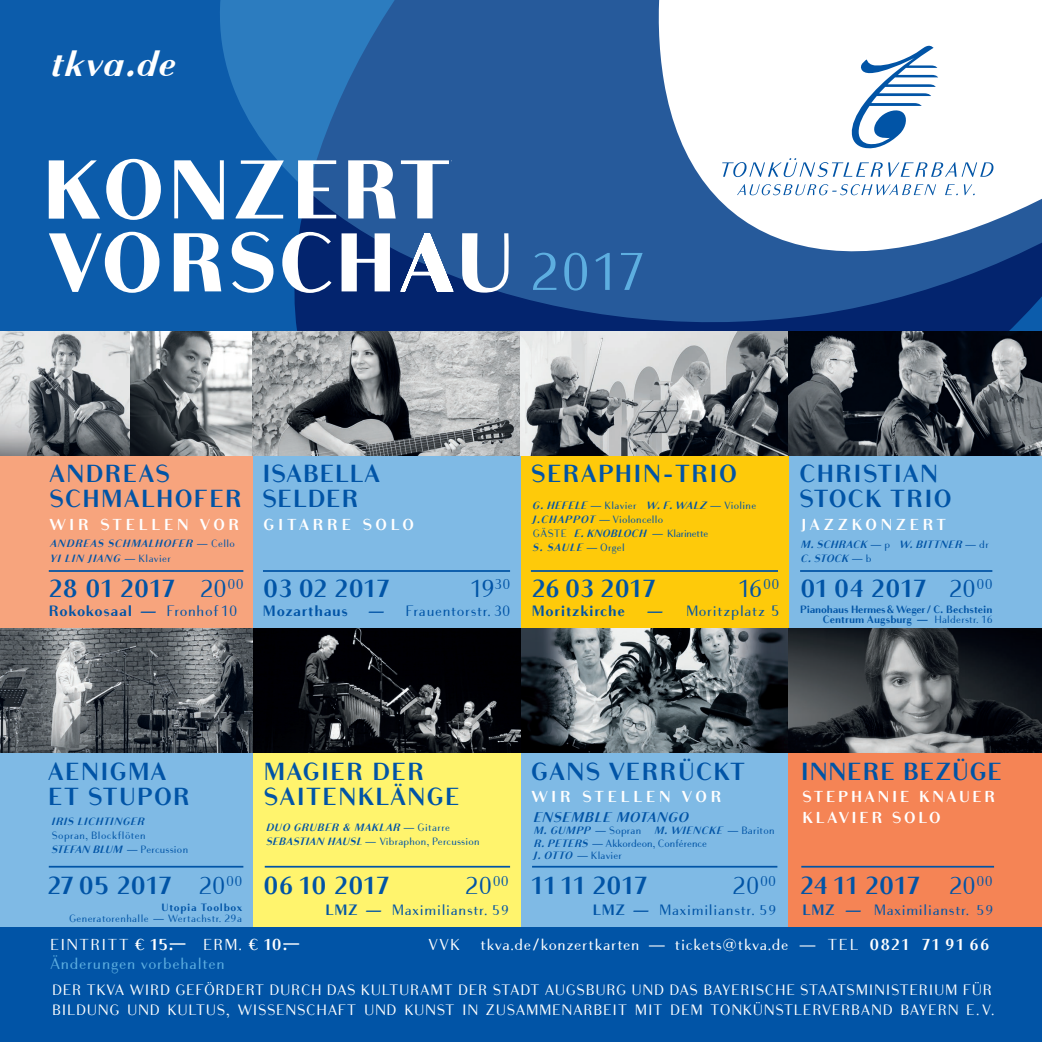
<style>
.page{position:relative;width:1042px;height:1042px;background:#0154a6}
.page>*{position:absolute;margin:0;border:0;box-sizing:border-box;transform-origin:0 0}
.t1{font:52.5px "Bodoni Sans Text";color:#5daee0}
.t2{font:italic 700 35.7px "Bodoni Sans Text";color:#fff}
.t3{font:700 24.5px/24.5px "Bodoni Sans Text";letter-spacing:.06em;color:#0154a6}
.t4{font:700 24.5px/24.5px "Bodoni Sans Text";letter-spacing:.04em;color:#0154a6}
.t5{font:24.5px "Bodoni Sans Text";color:#0154a6}
.t6{font:15.75px "Bodoni Sans Text";letter-spacing:.06em;color:#fff}
.t7{font:700 15.75px "Bodoni Sans Text";letter-spacing:.24em;color:#fff}
.t8{font:700 15.75px/21px "Bodoni Sans Text";letter-spacing:.18em;color:#fff}
.t9{font:15.75px "Bodoni Sans Text";letter-spacing:.1em;color:#fff}
.t10{font:15.75px "Bodoni Sans Text";letter-spacing:.06em;color:#5daee0}
.t11{font:14.88px/20.1px "Bodoni Sans Text";letter-spacing:.07em;color:#fff}
.t12{font:14.88px "Bodoni Sans Text";letter-spacing:.06em;color:#0154a6}
.t13{font:700 14.88px "Bodoni Sans Text";color:#0154a6}
.t14{font:italic 700 14px "Bodoni Sans Text";letter-spacing:.055em;color:#0154a6}
.t15{font:10.5px/14px "Bodoni Sans Text";letter-spacing:.035em;color:#0154a6}
.t16{font:700 10.5px/10.5px "Bodoni Sans Text";letter-spacing:.02em;color:#0154a6;text-align:right}
.t17{font:italic 700 10.5px/15.4px "Bodoni Sans Text";letter-spacing:.08em;color:#0154a6}
.t18{font:10.5px/14px "Bodoni Sans Text";letter-spacing:.055em;color:#0154a6}
.t19{font:italic 700 10.5px "Bodoni Sans Text";letter-spacing:.06em;color:#0154a6}
.t20{font:italic 700 10.5px/14px "Bodoni Sans Text";letter-spacing:.04em;color:#0154a6}
.s1{font-weight:400;font-style:normal}
.s2{font-weight:700;font-style:italic}
.s3{font-weight:400}
.s4{font-style:italic}
.s5{font-weight:700}
.s6{font-size:14px}
</style>
<div class="page">
<div style="left:0;top:0;width:194px;height:331px;background:#0c5cab"></div>
<svg style="left:194px;top:0;width:848px;height:331px;background:#1e579b"></svg>
<svg style="left:657px;top:0;width:385px;height:307px;background:#b4c5db"></svg>
<svg style="left:846px;top:45px;width:92px;height:105px"></svg>
<svg style="left:722px;top:158px;width:160px;height:19px;background:#d5e2f0"></svg>
<svg style="left:888px;top:162px;width:105px;height:15px;background:#c6d9eb"></svg>
<svg style="left:737px;top:184px;width:199px;height:11px;background:#ccdded"></svg>
<svg style="left:945px;top:184px;width:13px;height:11px"></svg>
<svg style="left:964px;top:184px;width:11px;height:11px"></svg>
<div style="left:0;top:629px;width:253px;height:297px;background:#7fbae5"></div>
<div style="left:253px;top:629px;width:268px;height:297px;background:#fff46d"></div>
<div style="left:521px;top:629px;width:268px;height:297px;background:#7fbae5"></div>
<div style="left:789px;top:629px;width:253px;height:297px;background:#f58455"></div>
<div style="left:789px;top:331px;width:253px;height:298px;background:#7fbae5"></div>
<div style="left:253px;top:331px;width:268px;height:298px;background:#7fbae5"></div>
<div style="left:0;top:331px;width:253px;height:298px;background:#f7a47d"></div>
<div style="left:521px;top:331px;width:268px;height:298px;background:#feca0a"></div>
<hr style="left:49px;top:866px;width:194px;height:1px;background:#0154a6">
<hr style="left:265px;top:866px;width:245px;height:1px;background:#0154a6">
<hr style="left:532px;top:866px;width:245px;height:1px;background:#0154a6">
<hr style="left:801px;top:866px;width:193px;height:1px;background:#0154a6">
<hr style="left:49px;top:570px;width:194px;height:2px;background:#0154a6">
<hr style="left:800px;top:570px;width:192px;height:2px;background:#0154a6">
<hr style="left:263px;top:570px;width:247px;height:2px;background:#0154a6">
<hr style="left:531px;top:570px;width:247px;height:2px;background:#0154a6">
<img style="left:130px;top:331px;width:123px;height:124px">
<img style="left:0;top:629px;width:253px;height:124px">
<svg style="left:253px;top:331px;width:268px;height:124px;background:#939698"></svg>
<svg style="left:253px;top:629px;width:268px;height:124px;background:#14161a"></svg>
<svg style="left:521px;top:331px;width:268px;height:124px;background:#8f9396"></svg>
<svg style="left:521px;top:629px;width:267px;height:124px;background:#575f65"></svg>
<svg style="left:789px;top:331px;width:253px;height:124px;background:#444950"></svg>
<svg style="left:788px;top:629px;width:254px;height:124px;background:#3b3e43"></svg>
<svg style="left:0;top:331px;width:130px;height:124px;background:#999da0"></svg>
<svg style="left:341px;top:233px;width:49px;height:58px;background:#a5b1cb"></svg>
<svg style="left:282px;top:232px;width:49px;height:61px;background:#5470a3"></svg>
<svg style="left:174px;top:233px;width:47px;height:58px"></svg>
<svg style="left:400px;top:233px;width:53px;height:59px;background:#6f8ab5"></svg>
<svg style="left:232px;top:232px;width:41px;height:61px"></svg>
<svg style="left:49px;top:232px;width:110px;height:61px"></svg>
<svg style="left:462px;top:233px;width:47px;height:60px;background:#7f9cc3"></svg>
<svg style="left:236px;top:160px;width:48px;height:58px"></svg>
<svg style="left:174px;top:160px;width:50px;height:59px"></svg>
<svg style="left:49px;top:160px;width:51px;height:59px"></svg>
<svg style="left:348px;top:160px;width:101px;height:58px;background:#8ea9cb"></svg>
<svg style="left:298px;top:160px;width:38px;height:58px;background:#8ea6c8"></svg>
<svg style="left:106px;top:159px;width:55px;height:61px"></svg>
<h2 class="t2" style="left:51px;top:44px;width:126px">TKVA.DE</h2>
<h1 class="t1" style="left:532px;top:241px;width:112px">2017</h1>
<h3 class="t3" style="left:49px;top:463px;width:194px">ANDREAS<br>SCHMALHOFER</h3>
<h3 class="t7" style="left:49px;top:515px;width:191px">WIR STELLEN VOR</h3>
<p class="t17" style="left:51px;top:536px;width:186px">ANDREAS SCHMALHOFER <span class="s1">— Cello<br></span>YI LIN JIANG <span class="s1">— Klavier</span></p>
<h3 class="t4" style="left:262px;top:463px;width:119px">ISABELLA<br>SELDER</h3>
<h3 class="t3" style="left:531px;top:463px;width:207px">SERAPHIN-TRIO</h3>
<h3 class="t3" style="left:799px;top:463px;width:154px">CHRISTIAN<br>STOCK TRIO</h3>
<p class="t15" style="left:532px;top:498px;width:225px"><span class="s2">G. HEFELE</span> — Klavier <span class="s2">W. F. WALZ</span> — Violine<br><span class="s2">J.CHAPPOT</span> — Violoncello<br>gäste <span class="s2">E. KNOBLOCH</span> — Klarinette<br><span class="s2">S. SA ULE</span> — Orgel</p>
<h3 class="t7" style="left:264px;top:515px;width:152px">GITARRE SOLO</h3>
<h3 class="t7" style="left:801px;top:515px;width:147px">JAZZKONZERT</h3>
<p class="t20" style="left:801px;top:537px;width:189px">M. SCHRACK <span class="s1">— p</span> W. BITTNER <span class="s1">— dr<br></span>C. STOCK <span class="s1">— b</span></p>
<h3 class="t3" style="left:264px;top:577px;width:127px">03 02 2017</h3>
<h3 class="t3" style="left:471px;top:577px;width:185px"><span class="s3">19</span><sup>30</sup> 26 03 2017</h3>
<h3 class="t5" style="left:739px;top:574px;width:41px">16<sup>00</sup></h3>
<h3 class="t3" style="left:49px;top:577px;width:195px">28 01 2017 <span class="s3">20</span><sup>00</sup></h3>
<h3 class="t3" style="left:801px;top:577px;width:193px">01 04 2017 <span class="s3">20</span><sup>00</sup></h3>
<h3 class="t13" style="left:49px;top:602px;width:190px">ROKOKOSAAL <span class="s4">—</span> <span class="s3">Fronhof 10</span></h3>
<h3 class="t13" style="left:263px;top:602px;width:86px">MOZARTHAUS</h3>
<h3 class="t12" style="left:369px;top:602px;width:143px"><span class="s2">—</span> Frauentorstr. 30</h3>
<h3 class="t13" style="left:532px;top:602px;width:94px">MORITZKIRCHE</h3>
<h3 class="t12" style="left:647px;top:602px;width:133px"><span class="s2">—</span> Moritzplatz 5</h3>
<p class="t16" style="left:800px;top:604px;width:194px">PIANOHAUS HERMES&amp; WEGER / C. BECHSTEIN<br>CENTRUM AUGSBURG <span class="s4">—</span> <span class="s3">Halderstr. 16</span></p>
<h3 class="t3" style="left:264px;top:760px;width:197px;text-indent:108px">DER<br>SAITENKLÄNGE</h3>
<h3 class="t3" style="left:531px;top:760px;width:215px">GANS VERRÜCKT</h3>
<h3 class="t4" style="left:801px;top:760px;width:203px">INNERE BEZÜGE</h3>
<h3 class="t3" style="left:48px;top:760px;width:143px">AENIGMA<br>ET STUPOR</h3>
<h3 class="t3" style="left:264px;top:760px;width:39px">MAGIER</h3>
<h3 class="t7" style="left:531px;top:788px;width:191px">WIR STELLEN VOR</h3>
<h3 class="t8" style="left:802px;top:787px;width:194px">STEPHANIE KNAUER<br>KLAVIER SOLO</h3>
<h3 class="t14" style="left:534px;top:809px;width:156px">ENSEMBLE MOTANGO</h3>
<p class="t19" style="left:534px;top:825px;width:109px">M. GUMPP <span class="s1">— Sopran</span></p>
<p class="t19" style="left:52px;top:816px;width:94px">IRIS LICHTINGER</p>
<p class="t18" style="left:52px;top:829px;width:138px">Sopran, Blockflöten<br><span class="s2">STEFAN BLUM</span> — Percussion</p>
<p class="t15" style="left:266px;top:821px;width:215px;text-indent:51px"><span class="s2">BER &amp; MAKLAR</span> — Gitarre<br><span class="s2">SEBASTIAN HAUSL</span> — Vibraphon, Percussion</p>
<p class="t19" style="left:266px;top:822px;width:9px">DUO</p>
<p class="t19" style="left:294px;top:822px;width:9px">GRU</p>
<p class="t15" style="left:533px;top:825px;width:242px;line-height:12.2px;text-indent:121px"><span class="s2">M. WIENCKE</span> — Bariton<br><span class="s2">R. PETERS</span> — Akkordeon, Conférence<br><span class="s2">J. OTTO</span> — Klavier</p>
<h3 class="t3" style="left:48px;top:874px;width:342px">27 05 2017 <span class="s3">20</span><sup>00</sup> 06 10 2017</h3>
<h3 class="t3" style="left:466px;top:874px;width:182px"><span class="s3">20</span><sup>00</sup> 11 11 2017</h3>
<h3 class="t3" style="left:733px;top:874px;width:261px"><span class="s3">20</span><sup>00</sup> 24 11 2017 <span class="s3">20</span><sup>00</sup></h3>
<p class="t16" style="left:161px;top:903px;width:82px">UTOPIA TOOLBOX</p>
<p class="t15" style="left:69px;top:911px;width:174px">Generatorenhalle — Wertachstr. 29a</p>
<h3 class="t12" style="left:326px;top:901px;width:184px"><span class="s5">LMZ</span> <span class="s2">—</span> Maximilianstr. <span class="s6">59</span></h3>
<h3 class="t12" style="left:593px;top:901px;width:184px"><span class="s5">LMZ</span> <span class="s2">—</span> Maximilianstr. <span class="s6">59</span></h3>
<h3 class="t12" style="left:802px;top:901px;width:192px"><span class="s5">LMZ</span> <span class="s2">—</span> Maximilianstr. <span class="s6">59</span></h3>
<h3 class="t9" style="left:50px;top:935px;width:251px">Eintritt <span class="s5">€ 15.—</span> erm. <span class="s5">€ 10.—</span></h3>
<h3 class="t6" style="left:428px;top:935px;width:33px">VVK</h3>
<h3 class="t6" style="left:480px;top:935px;width:510px">tkva.de/konzertkarten — tickets@tkva.de — Te l <span class="s5">0821 71 91 66</span></h3>
<h3 class="t10" style="left:50px;top:954px;width:176px">Änderungen vorbehalten</h3>
<h3 class="t11" style="left:52px;top:980px;width:943px">Der TKVA wird gefördert durch das Kulturamt der Stadt Augsburg und das Bayerische Staatsministerium für<br>Bildung und Kultus, Wissenschaft und Kunst in Zusammenarbeit mit dem Tonkünstlerverband Bayern e.V.</h3>
</div>
